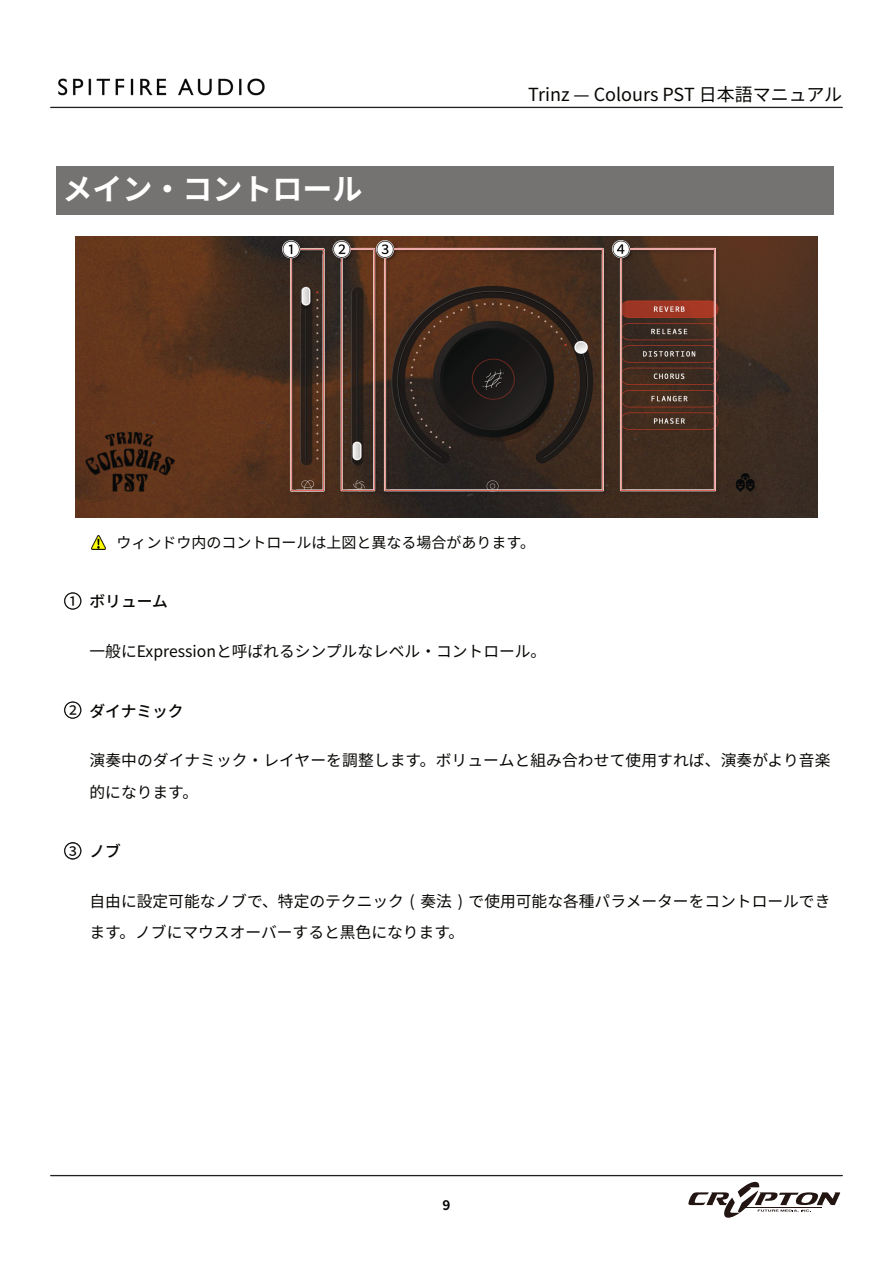
<style>
.page{position:relative;width:893px;height:1263px;background:#fff}
.page>*{position:absolute;margin:0;border:0;box-sizing:border-box;transform-origin:0 0}
.t1{font:700 30px "Source Han Sans JP";color:#fff}
.t2{font:18px "Source Han Sans JP";color:#080704}
.t3{font:15.75px/31.5px "Source Han Sans JP";color:#080704}
.t4{font:500 15.75px "Source Han Sans JP";color:#080704}
.t5{font:15px "Source Han Sans JP";color:#080704}
</style>
<div class="page">
<hr style="left:51px;top:107px;width:791px;height:1px;background:#231f20">
<hr style="left:51px;top:1175px;width:791px;height:1px;background:#231f20">
<svg style="left:688px;top:1181px;width:152px;height:37px"></svg>
<img style="left:58px;top:78px;width:207px;height:18px">
<div style="left:56px;top:167px;width:778px;height:48px;background:#757372"></div>
<div style="left:65px;top:842px;width:16px;height:17px;background:#fff;border:1px solid #080704;border-radius:50%"></div>
<div style="left:65px;top:593px;width:16px;height:16px;background:#fff;border:1px solid #080704;border-radius:50%"></div>
<img style="left:92px;top:536px;width:14px;height:13px">
<div style="left:65px;top:702px;width:16px;height:16px;background:#fff;border:1px solid #080704;border-radius:50%"></div>
<img style="left:76px;top:236px;width:741px;height:282px">
<img style="left:283px;top:241px;width:436px;height:255px">
<h1 class="t1" style="left:63px;top:173px;width:301px">メイン‧コントロール</h1>
<p class="t2" style="left:528px;top:85px;width:315px">Trinz — Colours PST 日本語マニュアル</p>
<p class="t5" style="left:117px;top:535px;width:420px">ウィンドウ内のコントロールは上図と異なる場合があります。</p>
<p class="t2" style="left:64px;top:592px;width:19px">①</p>
<p class="t4" style="left:90px;top:594px;width:80px">ボリューム</p>
<p class="t3" style="left:90px;top:635px;width:458px">一般にExpressionと呼ばれるシンプルなレベル‧コントロール。</p>
<p class="t2" style="left:64px;top:701px;width:19px">②</p>
<p class="t4" style="left:90px;top:703px;width:96px">ダイナミック</p>
<p class="t3" style="left:90px;top:744px;width:742px">演奏中のダイナミック‧レイヤーを調整します。ボリュームと組み合わせて使用すれば、演奏がより音楽的になります。</p>
<p class="t2" style="left:64px;top:842px;width:19px">③</p>
<p class="t4" style="left:90px;top:843px;width:33px">ノブ</p>
<p class="t3" style="left:90px;top:885px;width:742px">自由に設定可能なノブで、特定のテクニック ( 奏法 ) で使用可能な各種パラメーターをコントロールできます。ノブにマウスオーバーすると黒色になります。</p>
</div>
